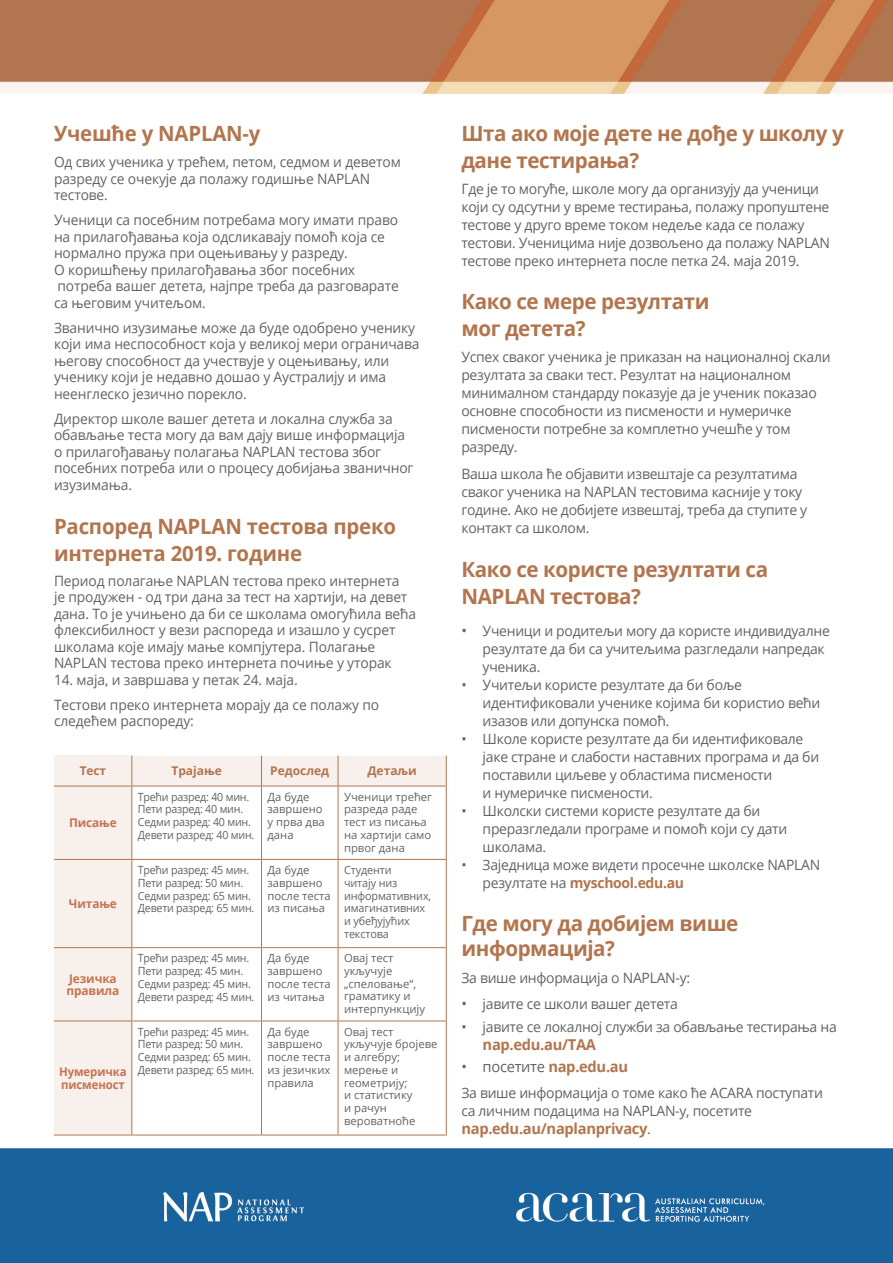
<style>
.page{position:relative;width:893px;height:1263px;background:#fff}
.page>*{position:absolute;margin:0;border:0;box-sizing:border-box;transform-origin:0 0}
.t1{font:700 21px/27px "Open Sans";letter-spacing:-.02em;color:#b2754e}
.t2{font:700 15px "Open Sans";letter-spacing:-.02em;color:#b2754e}
.t3{font:14.25px/18px "Open Sans";letter-spacing:-.02em;color:#636363}
.t4{font:700 12px/12.8px "Open Sans";letter-spacing:-.01em;color:#c67351}
.t5{font:700 12px "Open Sans";color:#b2754e}
.t6{font:700 12px/12.8px "Open Sans";letter-spacing:-.01em;color:#c67351;scale:.95 1}
.t7{font:11.25px/12.8px "Open Sans";color:#636363}
.t8{font:11.25px/12.8px "Open Sans";letter-spacing:-.02em;color:#636363;scale:.95 1}
.t9{font:11.25px/12.8px "Open Sans";color:#636363;scale:.96 1}
.s1{font-size:15px}
.s2{font-weight:700;color:#b2754e}
.s3{font-weight:400;color:#636363}
.s4{font-weight:400;font-size:14.25px;color:#636363}
</style>
<div class="page">
<img style="left:1px;top:0;width:892px;height:93px">
<svg style="left:54px;top:755px;width:392px;height:380px"></svg>
<hr style="left:446px;top:1021px;width:1px;height:114px;background:#b2754e">
<hr style="left:132px;top:1135px;width:129px;height:1px;background:#b2754e">
<hr style="left:338px;top:1135px;width:109px;height:1px;background:#b2754e">
<hr style="left:261px;top:786px;width:1px;height:73px;background:#b2754e">
<hr style="left:338px;top:786px;width:1px;height:73px;background:#b2754e">
<hr style="left:261px;top:860px;width:1px;height:87px;background:#b2754e">
<hr style="left:338px;top:860px;width:1px;height:87px;background:#b2754e">
<hr style="left:261px;top:948px;width:1px;height:72px;background:#b2754e">
<hr style="left:338px;top:948px;width:1px;height:72px;background:#b2754e">
<hr style="left:261px;top:1021px;width:1px;height:114px;background:#b2754e">
<hr style="left:338px;top:1021px;width:1px;height:114px;background:#b2754e">
<hr style="left:261px;top:1135px;width:77px;height:1px;background:#b2754e">
<hr style="left:446px;top:786px;width:1px;height:73px;background:#b2754e">
<hr style="left:446px;top:948px;width:1px;height:72px;background:#b2754e">
<hr style="left:132px;top:1020px;width:129px;height:1px;background:#b2754e">
<hr style="left:261px;top:1020px;width:77px;height:1px;background:#b2754e">
<hr style="left:338px;top:1020px;width:109px;height:1px;background:#b2754e">
<hr style="left:132px;top:859px;width:129px;height:1px;background:#b2754e">
<hr style="left:261px;top:859px;width:77px;height:1px;background:#b2754e">
<hr style="left:338px;top:859px;width:109px;height:1px;background:#b2754e">
<hr style="left:446px;top:860px;width:1px;height:87px;background:#b2754e">
<hr style="left:132px;top:947px;width:129px;height:1px;background:#b2754e">
<hr style="left:261px;top:947px;width:77px;height:1px;background:#b2754e">
<hr style="left:338px;top:947px;width:109px;height:1px;background:#b2754e">
<hr style="left:131px;top:755px;width:130px;height:1px;background:#fff">
<hr style="left:261px;top:755px;width:77px;height:1px;background:#fff">
<hr style="left:338px;top:755px;width:109px;height:1px;background:#fff">
<hr style="left:261px;top:756px;width:1px;height:30px;background:#b2754e">
<hr style="left:338px;top:756px;width:1px;height:30px;background:#b2754e">
<hr style="left:446px;top:756px;width:1px;height:30px;background:#b2754e">
<hr style="left:131px;top:786px;width:1px;height:73px;background:#b2754e">
<hr style="left:131px;top:860px;width:1px;height:87px;background:#b2754e">
<hr style="left:131px;top:948px;width:1px;height:72px;background:#b2754e">
<hr style="left:131px;top:1021px;width:1px;height:114px;background:#b2754e">
<hr style="left:54px;top:859px;width:78px;height:1px;background:#b2754e">
<hr style="left:54px;top:947px;width:78px;height:1px;background:#b2754e">
<hr style="left:54px;top:1020px;width:78px;height:1px;background:#b2754e">
<hr style="left:54px;top:1135px;width:78px;height:1px;background:#b2754e">
<hr style="left:54px;top:786px;width:78px;height:1px;background:#b2754e">
<hr style="left:132px;top:786px;width:129px;height:1px;background:#b2754e">
<hr style="left:261px;top:786px;width:77px;height:1px;background:#b2754e">
<hr style="left:338px;top:786px;width:109px;height:1px;background:#b2754e">
<hr style="left:131px;top:756px;width:1px;height:30px;background:#b2754e">
<div style="left:0;top:1149px;width:893px;height:114px;background:#18639d"></div>
<h1 class="t1" style="left:54px;top:119px;width:208px">Учешће у NAPLAN-у</h1>
<p class="t3" style="left:54px;top:154px;width:348px;line-height:16.5px">Од свих ученика у трећем, петом, седмом и деветом разреду се очекује да полажу годишње NAPLAN тестове.</p>
<p class="t3" style="left:54px;top:212px;width:346px;line-height:16.5px">Ученици са посебним потребама могу имати право на прилагођавања која одсликавају помоћ која се нормално пружа при оцењивању у разреду.<br>O коришћењу прилагођавања због посебних потреба вашег детета, најпре треба да разговарате са његовим учитељoм.</p>
<p class="t3" style="left:54px;top:319px;width:367px;line-height:16.5px">Званично изузимање може да буде одобрено ученику који има неспособност која у великој мери ограничава његову способност да учествује у оцењивању, или ученику који је недавно дошао у Аустралију и има неенглеско језично порекло.</p>
<p class="t3" style="left:54px;top:410px;width:361px;line-height:16.5px">Директор школе вашег детета и локална служба за обављање теста могу да вам дају више информација о прилагођавању полагања NAPLAN тестова због посебних потреба или о процесу добијања званичног изузимања.</p>
<h1 class="t1" style="left:54px;top:512px;width:344px">Распоред NAPLAN тестова преко интернета 2019. године</h1>
<p class="t3" style="left:54px;top:572px;width:364px;line-height:16.5px">Период полагање NAPLAN тестова преко интернета<br>је продужен - од три дана за тест на хартији, на девет дана. То је учињено да би се школама омогућила већа флексибилност у вези распореда и изашло у сусрет школама које имају мање компјутера. Полагање NAPLAN тестова преко интернета почиње у уторак</p>
<p class="t3" style="left:54px;top:667px;width:327px;line-height:25px">14. маја, и завршава у петак 24. маја.<br>Тестови преко интернета морају да се полажу по</p>
<p class="t3" style="left:54px;top:712px;width:141px">следећем распореду:</p>
<p class="t5" style="left:80px;top:762px;width:28px">Тест</p>
<p class="t5" style="left:171px;top:762px;width:52px">Трајање</p>
<p class="t5" style="left:270px;top:762px;width:60px">Редослед</p>
<p class="t5" style="left:367px;top:762px;width:51px">Детаљи</p>
<p class="t4" style="left:69px;top:816px;width:49px">Писање</p>
<p class="t4" style="left:69px;top:897px;width:49px">Читање</p>
<p class="t4" style="left:67px;top:971px;width:54px">Језичка правила</p>
<p class="t6" style="left:59px;top:1065px;width:73px">Нумеричка писменост</p>
<p class="t8" style="left:138px;top:790px;width:124px">Трећи разред: 40 мин.<br>Пети разред: 40 мин.<br>Седми разред: 40 мин.<br>Девети разред: 40 мин.</p>
<p class="t7" style="left:267px;top:790px;width:59px">Да буде завршено у прва два дана</p>
<p class="t7" style="left:344px;top:790px;width:89px">Ученици трећег разреда раде тест из писања на хартији само првог дана</p>
<p class="t8" style="left:138px;top:863px;width:124px">Трећи разред: 45 мин.<br>Пети разред: 50 мин.<br>Седми разред: 65 мин.<br>Девети разред: 65 мин.</p>
<p class="t7" style="left:267px;top:863px;width:65px">Да буде завршено после теста из писања</p>
<p class="t9" style="left:344px;top:863px;width:92px">Студенти<br>читају низ информативних, имагинативних и убеђујућих текстова</p>
<p class="t8" style="left:138px;top:951px;width:124px">Трећи разред: 45 мин.<br>Пети разред: 45 мин.<br>Седми разред: 45 мин.<br>Девети разред: 45 мин.</p>
<p class="t7" style="left:267px;top:951px;width:65px">Да буде завршено после теста из читања</p>
<p class="t7" style="left:344px;top:951px;width:83px">Овај тест укључује „спеловање“, граматику и интерпункцију</p>
<p class="t8" style="left:138px;top:1025px;width:124px">Трећи разред: 45 мин.<br>Пети разред: 50 мин.<br>Седми разред: 65 мин.<br>Девети разред: 65 мин.</p>
<p class="t7" style="left:267px;top:1025px;width:65px">Да буде завршено после теста из језичких правила</p>
<p class="t7" style="left:344px;top:1025px;width:95px">Овај тест укључује бројеве и алгебру; мерење и геометрију;<br>и статистику<br>и рачун вероватноће</p>
<h1 class="t1" style="left:461px;top:119px;width:384px">Шта ако моје дете не дође у школу у дане тестирања?</h1>
<p class="t3" style="left:461px;top:180px;width:370px">Где је то могуће, школе могу да организују да ученици који су одсутни у време тестирања, полажу пропуштене тестове у друго време током недеље када се полажу тестови. Ученицима није дозвољено да полажу NAPLAN тестове преко интернета после петка 24. маја 2019.</p>
<h1 class="t1" style="left:461px;top:287px;width:250px">Како се мере резултати мог детета?</h1>
<p class="t3" style="left:461px;top:348px;width:371px">Успех сваког ученика је приказан на националној скали резултата за сваки тест. Резултат на националном минималном стандарду показује да је ученик показао основне способности из писмености и нумеричке писмености потребне за комплетно учешће у том разреду.</p>
<p class="t3" style="left:461px;top:464px;width:347px">Ваша школа ће објавити извештаје са резултатима сваког ученика на NAPLAN тестовима касније у току године. Ако не добијете извештај, треба да ступите у контакт са школом.</p>
<h1 class="t1" style="left:461px;top:555px;width:308px">Како се користе резултати са<br>NAPLAN тестова?</h1>
<p class="t3" style="left:483px;top:622px;width:349px;text-indent:-21px"><span class="s1">•</span> Ученици и родитељи могу да користе индивидуалне резултате да би са учитељима разгледали напредак ученика.</p>
<p class="t3" style="left:483px;top:676px;width:339px;text-indent:-21px">• Учитељи користе резултате да би боље идентификовали ученике којима би користио већи изазов или допунска помоћ.</p>
<p class="t3" style="left:483px;top:730px;width:338px;text-indent:-21px">• Школе користе резултате да би идентификовале јаке стране и слабости наставних програма и да би поставили циљеве у областима писмености<br>и нумеричке писмености.</p>
<p class="t3" style="left:483px;top:802px;width:306px;text-indent:-21px">• Школски системи користе резултате да би преразгледали програме и помоћ који су дати школама.</p>
<p class="t3" style="left:483px;top:856px;width:339px;text-indent:-21px">• Заједница може видети просечне школске NAPLAN резултате на <span class="s2">myschool.edu.au</span></p>
<h1 class="t1" style="left:461px;top:910px;width:278px;line-height:25.5px">Где могу да добијем више информација?</h1>
<p class="t3" style="left:461px;top:968px;width:230px">За више информација о NAPLAN-у:</p>
<p class="t3" style="left:461px;top:995px;width:218px"><span class="s1">•</span> јавите се школи вашег детета</p>
<p class="t3" style="left:461px;top:1017px;width:377px">• јавите се локалној служби за обављање тестирања на</p>
<p class="t2" style="left:483px;top:1034px;width:115px">nap.edu.au/TAA</p>
<p class="t2" style="left:461px;top:1056px;width:168px"><span class="s3">• посетите</span> nap.edu.au</p>
<p class="t3" style="left:461px;top:1084px;width:363px">За више информација о томе како ће ACARA поступати са личним подацима на NAPLAN-у, посетите</p>
<p class="t2" style="left:461px;top:1118px;width:191px">nap.edu.au/naplanprivacy<span class="s4">.</span></p>
</div>
